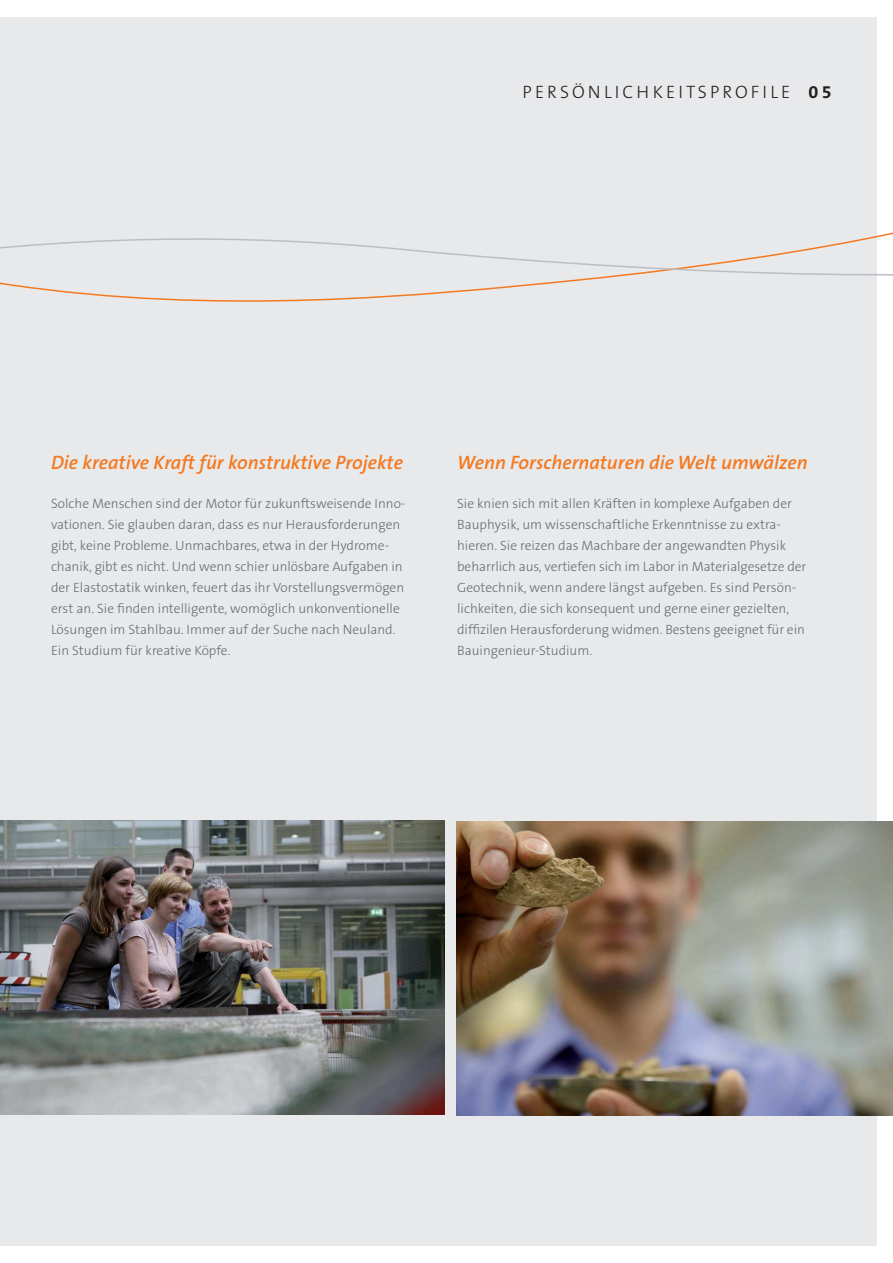
<style>
.page{position:relative;width:893px;height:1263px;background:#fff}
.page>*{position:absolute;margin:0;border:0;box-sizing:border-box;transform-origin:0 0}
.t1{font:italic 600 19.5px "The Sans B6";color:#f47920}
.t2{font:300 18px "The Sans B3";letter-spacing:.17em;color:#231f20}
.t3{font:300 13.5px/21px "The Sans B3";color:#6b6c72}
.s1{font-family:"The Sans B7";font-weight:700}
</style>
<div class="page">
<div style="left:0;top:17px;width:876px;height:1229px;background:#e8e9eb"></div>
<img style="left:456px;top:821px;width:437px;height:294px">
<svg style="left:0;top:211px;width:893px;height:107px"></svg>
<img style="left:0;top:821px;width:444px;height:293px">
<h2 class="t2" style="left:523px;top:84px;width:311px">PERSÖNLICHKEITSPROFILE <span class="s1">05</span></h2>
<h1 class="t1" style="left:51px;top:453px;width:354px">Die kreative Kraft für konstruktive Projekte</h1>
<h1 class="t1" style="left:457px;top:453px;width:352px">Wenn Forschernaturen die Welt umwälzen</h1>
<p class="t3" style="left:51px;top:494px;width:356px">Solche Menschen sind der Motor für zukunftsweisende Inno&shy;vationen. Sie glauben daran, dass es nur Herausforderungen gibt, keine Probleme. Unmachbares, etwa in der Hydrome&shy;chanik, gibt es nicht. Und wenn schier unlösbare Aufgaben in der Elastostatik winken, feuert das ihr Vorstellungsvermögen erst an. Sie finden intelligente, womöglich unkonventionelle Lösungen im Stahlbau. Immer auf der Suche nach Neuland.<br>Ein Studium für kreative Köpfe.</p>
<p class="t3" style="left:457px;top:494px;width:351px">Sie knien sich mit allen Kräften in komplexe Aufgaben der Bauphysik, um wissenschaftliche Erkenntnisse zu extra&shy;hieren. Sie reizen das Machbare der angewandten Physik beharrlich aus, vertiefen sich im Labor in Materialgesetze der Geotechnik, wenn andere längst aufgeben. Es sind Persön&shy;lichkeiten, die sich konsequent und gerne einer gezielten, diffizilen Herausforderung widmen. Bestens geeignet für ein Bauingenieur-Studium.</p>
</div>
